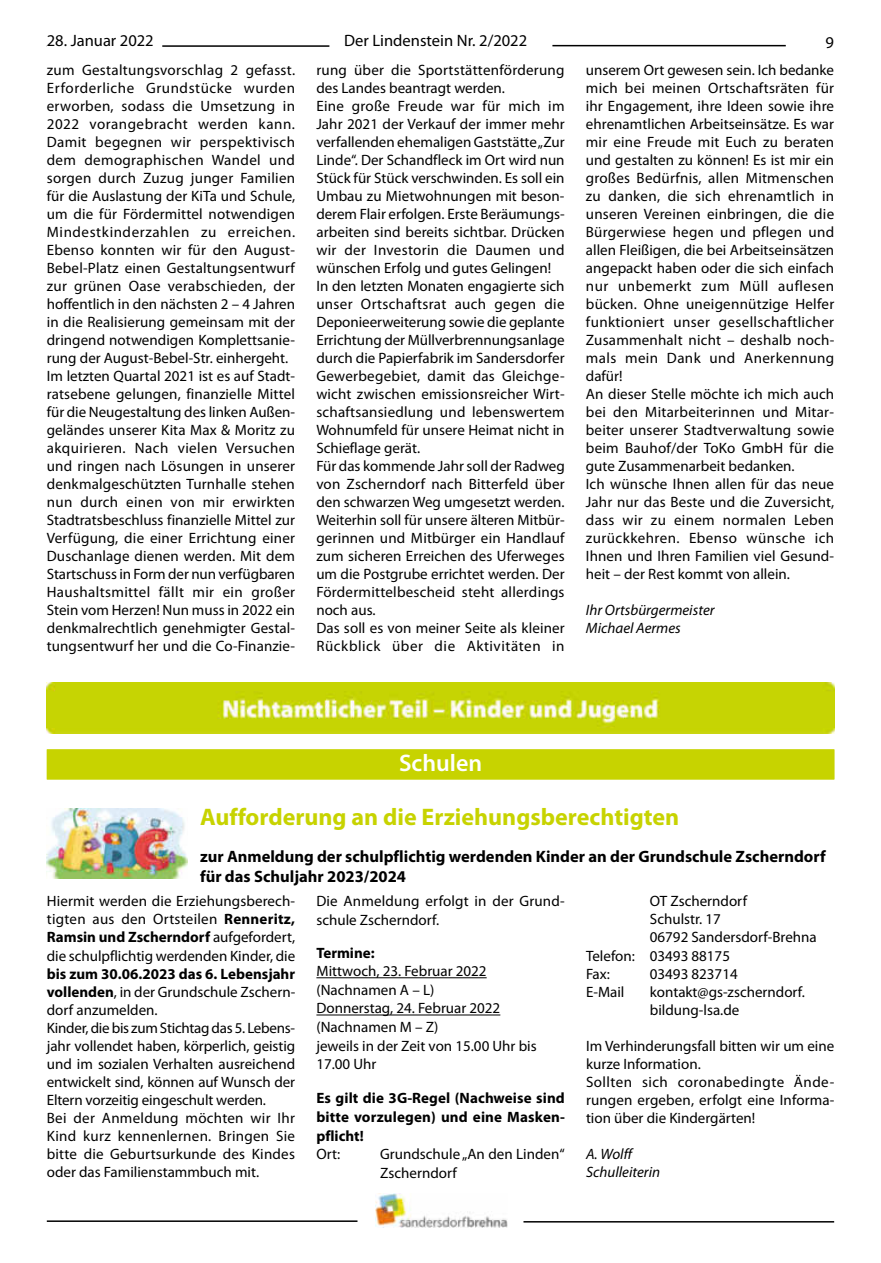
<style>
.page{position:relative;width:881px;height:1263px;background:#fff}
.page>*{position:absolute;margin:0;border:0;box-sizing:border-box;transform-origin:0 0}
.t1{font:700 24px "Myriad Pro";color:#c7d300}
.t2{font:600 24px "Myriad Pro";color:#fff}
.t3{font:700 16.5px/19.8px "Myriad Pro";color:#000}
.t4{font:16.5px "Myriad Pro";color:#000}
.t5{font:15px/18px "Myriad Pro";letter-spacing:.005em;color:#000}
.t6{font:700 15px/18.6px "Myriad Pro";letter-spacing:.005em;color:#000;text-align:justify}
.t7{font:italic 15px/18px "Myriad Pro";color:#000}
.s1{font-weight:700}
</style>
<div class="page">
<hr style="left:47px;top:45px;width:282px;height:2px;background:#000">
<div style="left:47px;top:33px;width:115px;height:15px;background:#fff"></div>
<hr style="left:552px;top:45px;width:233px;height:1px;background:#000">
<hr style="left:47px;top:1220px;width:310px;height:2px;background:#000">
<hr style="left:523px;top:1221px;width:310px;height:1px;background:#000">
<img style="left:375px;top:1193px;width:132px;height:35px">
<img style="left:47px;top:683px;width:786px;height:51px">
<div style="left:47px;top:749px;width:787px;height:30px;background:#c7d300"></div>
<hr style="left:316px;top:977px;width:170px;height:1px;background:#000">
<hr style="left:316px;top:1014px;width:184px;height:1px;background:#000">
<img style="left:47px;top:808px;width:140px;height:70px">
<p class="t4" style="left:47px;top:30px;width:108px">28. Januar 2022</p>
<p class="t4" style="left:344px;top:31px;width:184px">Der Lindenstein Nr. 2/2022</p>
<p class="t4" style="left:825px;top:32px;width:10px">9</p>
<p class="t5" style="left:47px;top:61px;width:250px">zum Gestaltungsvorschlag 2 gefasst.<br>Erforderliche Grundstücke wurden erworben, sodass die Umsetzung in 2022 vorangebracht werden kann.<br>Damit begegnen wir perspektivisch dem demographischen Wandel und sorgen durch Zuzug junger Familien für die Auslastung der KiTa und Schule, um die für Fördermittel notwendigen Mindestkinderzahlen zu erreichen.<br>Ebenso konnten wir für den August-Bebel-Platz einen Gestaltungsentwurf zur grünen Oase verabschieden, der hoffentlich in den nächsten 2 – 4 Jahren in die Realisierung gemeinsam mit der dringend notwendigen Komplettsanie&shy;rung der August-Bebel-Str. einhergeht.<br>Im letzten Quartal 2021 ist es auf Stadt&shy;ratsebene gelungen, finanzielle Mittel für die Neugestaltung des linken Außen&shy;geländes unserer Kita Max &amp; Moritz zu akquirieren. Nach vielen Versuchen und ringen nach Lösungen in unserer denkmalgeschützten Turnhalle stehen nun durch einen von mir erwirkten Stadtratsbeschluss finanzielle Mittel zur Verfügung, die einer Errichtung einer Duschanlage dienen werden. Mit dem Startschuss in Form der nun verfügbaren Haushaltsmittel fällt mir ein großer Stein vom Herzen! Nun muss in 2022 ein denkmalrechtlich genehmigter Gestal&shy;tungsentwurf her und die Co-Finanzie-</p>
<p class="t5" style="left:316px;top:61px;width:250px">rung über die Sportstättenförderung des Landes beantragt werden.<br>Eine große Freude war für mich im Jahr 2021 der Verkauf der immer mehr verfallenden ehemaligen Gaststätte „Zur Linde“. Der Schandfleck im Ort wird nun Stück für Stück verschwinden. Es soll ein Umbau zu Mietwohnungen mit beson&shy;derem Flair erfolgen. Erste Beräumungs&shy;arbeiten sind bereits sichtbar. Drücken wir der Investorin die Daumen und wünschen Erfolg und gutes Gelingen!<br>In den letzten Monaten engagierte sich unser Ortschaftsrat auch gegen die Deponieerweiterung sowie die geplante Errichtung der Müllverbrennungsanlage durch die Papierfabrik im Sandersdorfer Gewerbegebiet, damit das Gleichge&shy;wicht zwischen emissionsreicher Wirt&shy;schaftsansiedlung und lebenswertem Wohnumfeld für unsere Heimat nicht in Schieflage gerät.<br>Für das kommende Jahr soll der Radweg von Zscherndorf nach Bitterfeld über den schwarzen Weg umgesetzt werden.<br>Weiterhin soll für unsere älteren Mitbür&shy;gerinnen und Mitbürger ein Handlauf zum sicheren Erreichen des Uferweges um die Postgrube errichtet werden. Der Fördermittelbescheid steht allerdings noch aus.<br>Das soll es von meiner Seite als kleiner Rückblick über die Aktivitäten in</p>
<p class="t5" style="left:585px;top:61px;width:250px">unserem Ort gewesen sein. Ich bedanke mich bei meinen Ortschaftsräten für ihr Engagement, ihre Ideen sowie ihre ehrenamtlichen Arbeitseinsätze. Es war mir eine Freude mit Euch zu beraten und gestalten zu können! Es ist mir ein großes Bedürfnis, allen Mitmenschen zu danken, die sich ehrenamtlich in unseren Vereinen einbringen, die die Bürgerwiese hegen und pflegen und allen Fleißigen, die bei Arbeitseinsätzen angepackt haben oder die sich einfach nur unbemerkt zum Müll auflesen bücken. Ohne uneigennützige Helfer funktioniert unser gesellschaftlicher Zusammenhalt nicht – deshalb noch&shy;mals mein Dank und Anerkennung dafür!<br>An dieser Stelle möchte ich mich auch bei den Mitarbeiterinnen und Mitar&shy;beiter unserer Stadtverwaltung sowie beim Bauhof/der ToKo GmbH für die gute Zusammenarbeit bedanken.<br>Ich wünsche Ihnen allen für das neue Jahr nur das Beste und die Zuversicht, dass wir zu einem normalen Leben zurückkehren. Ebenso wünsche ich Ihnen und Ihren Familien viel Gesund&shy;heit – der Rest kommt von allein.</p>
<p class="t7" style="left:585px;top:601px;width:130px">Ihr Ortsbürgermeister<br>Michael Aermes</p>
<h1 class="t2" style="left:399px;top:747px;width:85px">Schulen</h1>
<h1 class="t1" style="left:200px;top:801px;width:480px">Aufforderung an die Erziehungsberechtigten</h1>
<p class="t3" style="left:200px;top:846px;width:627px">zur Anmeldung der schulpflichtig werdenden Kinder an der Grundschule Zscherndorf für das Schuljahr 2023/2024</p>
<p class="t5" style="left:47px;top:892px;width:250px;text-align:justify">Hiermit werden die Erziehungsberech&shy;tigten aus den Ortsteilen <span class="s1">Renneritz, Ramsin und Zscherndorf</span> aufgefordert, die schulpflichtig werdenden Kinder, die</p>
<p class="t5" style="left:47px;top:964px;width:250px"><span class="s1">bis zum 30.06.2023 das 6. Lebensjahr vollenden</span>, in der Grundschule Zschern&shy;dorf anzumelden.<br>Kinder, die bis zum Stichtag das 5. Lebens&shy;jahr vollendet haben, körperlich, geistig und im sozialen Verhalten ausreichend entwickelt sind, können auf Wunsch der Eltern vorzeitig eingeschult werden.<br>Bei der Anmeldung möchten wir Ihr Kind kurz kennenlernen. Bringen Sie bitte die Geburtsurkunde des Kindes oder das Familienstammbuch mit.</p>
<p class="t5" style="left:649px;top:892px;width:99px">OT Zscherndorf</p>
<p class="t5" style="left:649px;top:910px;width:73px">Schulstr. 17</p>
<p class="t5" style="left:649px;top:928px;width:168px">06792 Sandersdorf-Brehna</p>
<p class="t5" style="left:585px;top:946px;width:145px">Telefon: 03493 88175</p>
<p class="t5" style="left:585px;top:964px;width:25px">Fax:</p>
<p class="t5" style="left:649px;top:964px;width:89px">03493 823714</p>
<p class="t5" style="left:585px;top:982px;width:40px">E-Mail</p>
<p class="t5" style="left:649px;top:982px;width:156px">kontakt@gs-zscherndorf. bildung-lsa.de</p>
<p class="t5" style="left:585px;top:1036px;width:250px">Im Verhinderungsfall bitten wir um eine kurze Information.<br>Sollten sich coronabedingte Ände&shy;rungen ergeben, erfolgt eine Informa&shy;tion über die Kindergärten!</p>
<p class="t7" style="left:585px;top:1145px;width:76px">A. Wolff<br>Schulleiterin</p>
<p class="t5" style="left:316px;top:892px;width:250px;line-height:18.6px">Die Anmeldung erfolgt in der Grund&shy;schule Zscherndorf.</p>
<p class="t6" style="left:316px;top:943px;width:60px">Termine:</p>
<p class="t5" style="left:316px;top:962px;width:222px;line-height:18.6px">Mittwoch, 23. Februar 2022 (Nachnamen A – L)<br>Donnerstag, 24. Februar 2022 (Nachnamen M – Z)<br>jeweils in der Zeit von 15.00 Uhr bis<br>17.00 Uhr</p>
<p class="t6" style="left:316px;top:1089px;width:250px">Es gilt die 3G-Regel (Nachweise sind bitte vorzulegen) und eine Masken&shy;pflicht!</p>
<p class="t5" style="left:316px;top:1145px;width:25px">Ort:</p>
<p class="t5" style="left:380px;top:1145px;width:186px;line-height:18.6px">Grundschule „An den Linden“<br>Zscherndorf</p>
</div>
